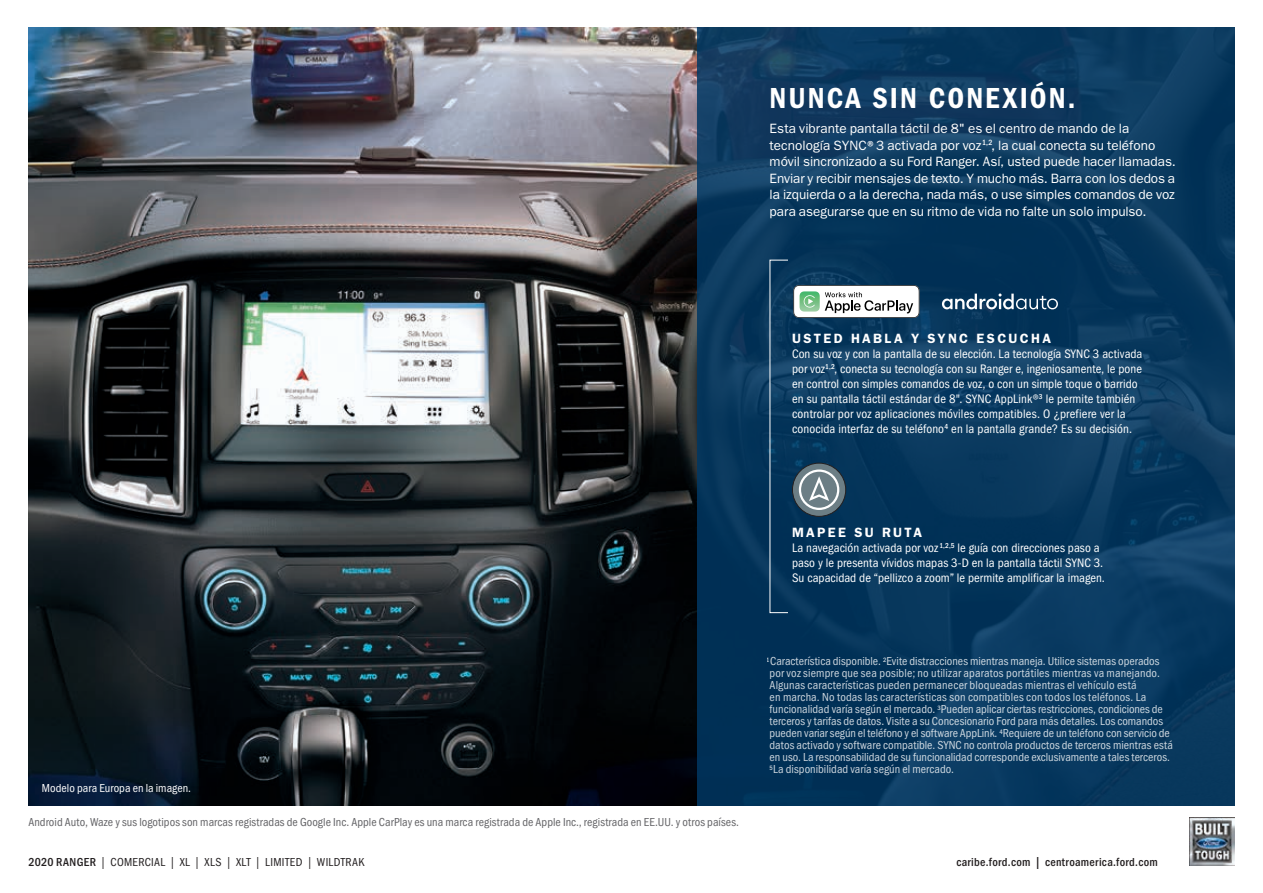
<style>
.page{position:relative;width:1263px;height:893px;background:#fff}
.page>*{position:absolute;margin:0;border:0;box-sizing:border-box;transform-origin:0 0}
.t1{font:30px "ITC Franklin Gothic Std Dm Cd";letter-spacing:.07em;color:#fff}
.t2{font:13.5px/16.5px "ITC Franklin Gothic Std";color:#fff}
.t3{font:600 13.5px "ITC Franklin Gothic Std";letter-spacing:.17em;color:#fff}
.t4{font:condensed 12.75px/15px "ITC Franklin Gothic Std";letter-spacing:.005em;color:#fff}
.t5{font:condensed 12px/12px "ITC Franklin Gothic Std";letter-spacing:.005em;color:#fff}
.t6{font:condensed 12px "ITC Franklin Gothic Std";letter-spacing:.005em;color:#636366}
.t7{font:condensed 12px "ITC Franklin Gothic Std";letter-spacing:.03em;color:#231f20}
.t8{font:500 condensed 12px "ITC Franklin Gothic Std";letter-spacing:.03em;color:#231f20}
.s1{font-weight:500}
</style>
<div class="page">
<img style="left:1189px;top:818px;width:45px;height:48px">
<img style="left:28px;top:27px;width:669px;height:779px">
<svg style="left:697px;top:27px;width:537px;height:779px;background:#08385d"></svg>
<svg style="left:793px;top:285px;width:126px;height:33px"></svg>
<svg style="left:792px;top:463px;width:54px;height:53px"></svg>
<div style="left:792px;top:463px;width:54px;height:54px;border:1px solid #231f20;border-radius:50%"></div>
<svg style="left:799px;top:469px;width:40px;height:41px"></svg>
<svg style="left:942px;top:293px;width:116px;height:16px"></svg>
<h2 class="t1" style="left:770px;top:81px;width:307px">NUNCA SIN CONEXIÓN.</h2>
<p class="t2" style="left:769px;top:120px;width:408px">Esta vibrante pantalla táctil de 8" es el centro de mando de la tecnología SYNC<span class="s1">®</span> 3 activada por voz<sup>1,2</sup>, la cual conecta su teléfono móvil sincronizado a su Ford Ranger. Así, usted puede hacer llamadas.<br>Enviar y recibir mensajes de texto. Y mucho más. Barra con los dedos a la izquierda o a la derecha, nada más, o use simples comandos de voz para asegurarse que en su ritmo de vida no falte un solo impulso.</p>
<h3 class="t3" style="left:792px;top:330px;width:260px">USTED HABLA Y SYNC ESCUCHA</h3>
<p class="t4" style="left:792px;top:346px;width:352px">Con su voz y con la pantalla de su elección. La tecnología SYNC 3 activada por voz<sup>1,2</sup>, conecta su tecnología con su Ranger e, ingeniosamente, le pone en control con simples comandos de voz, o con un simple toque o barrido en su pantalla táctil estándar de 8". SYNC AppLink®<sup>3</sup> le permite también controlar por voz aplicaciones móviles compatibles. O ¿prefiere ver la conocida interfaz de su teléfono<sup>4</sup> en la pantalla grande? Es su decisión.</p>
<h3 class="t3" style="left:792px;top:524px;width:131px">MAPEE SU RUTA</h3>
<p class="t4" style="left:792px;top:540px;width:314px">La navegación activada por voz <sup>1,2,5</sup> le guía con direcciones paso a paso y le presenta vívidos mapas 3-D en la pantalla táctil SYNC 3.<br>Su capacidad de “pellizco a zoom” le permite amplificar la imagen.</p>
<p class="t5" style="left:42px;top:782px;width:151px">Modelo para Europa en la imagen.</p>
<p class="t6" style="left:28px;top:815px;width:712px">Android Auto, Waze y sus logotipos son marcas registradas de Google Inc. Apple CarPlay es una marca registrada de Apple Inc., registrada en EE.UU. y otros países.</p>
<p class="t5" style="left:767px;top:655px;width:408px"><sup>1</sup>Característica disponible. <sup>2</sup>Evite distracciones mientras maneja. Utilice sistemas operados por voz siempre que sea posible; no utilizar aparatos portátiles mientras va manejando.<br>Algunas características pueden permanecer bloqueadas mientras el vehículo está<br>en marcha. No todas las características son compatibles con todos los teléfonos. La funcionalidad varía según el mercado. <sup>3</sup>Pueden aplicar ciertas restricciones, condiciones de terceros y tarifas de datos. Visite a su Concesionario Ford para más detalles. Los comandos pueden variar según el teléfono y el software AppLink. <sup>4</sup>Requiere de un teléfono con servicio de datos activado y software compatible. SYNC no controla productos de terceros mientras está en uso. La responsabilidad de su funcionalidad corresponde exclusivamente a tales terceros.<br><sup>5</sup>La disponibilidad varía según el mercado.</p>
<p class="t7" style="left:28px;top:855px;width:337px"><span class="s1">2020 RANGER</span> | COMERCIAL | XL | XLS | XLT | LIMITED | WILDTRAK</p>
<p class="t8" style="left:956px;top:855px;width:203px">caribe.ford.com | centroamerica.ford.com</p>
</div>
